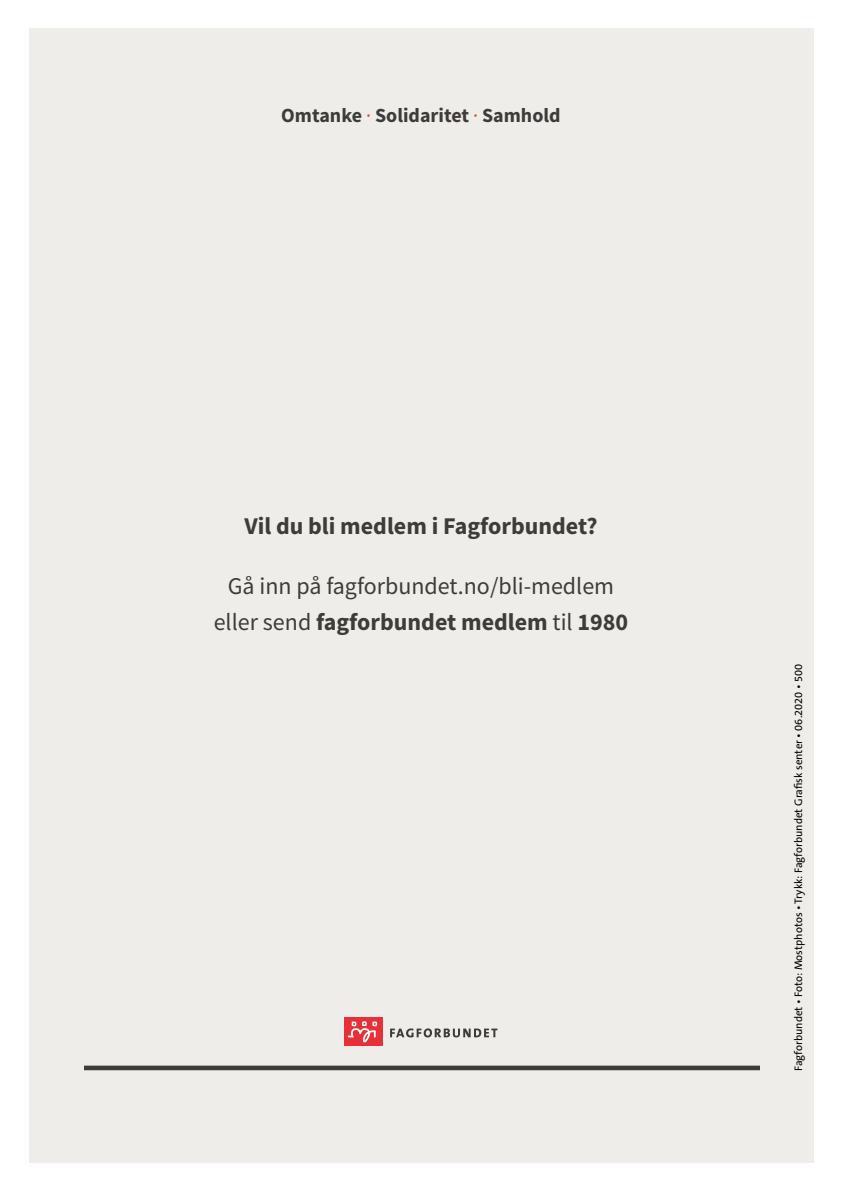
<style>
.page{position:relative;width:842px;height:1191px;background:#fff}
.page>*{position:absolute;margin:0;border:0;box-sizing:border-box;transform-origin:0 0}
.t1{font:700 24px "Source Sans Pro";color:#3c3c3b}
.t2{font:24px "Source Sans Pro";color:#3c3c3b}
.t3{font:700 20px "Source Sans Pro";color:#3c3c3b}
.t4{font:11px "The Sans B5 Plain";color:#000}
.s1{font-weight:400;color:#e84133}
.s2{font-weight:400}
</style>
<div class="page">
<div style="left:29px;top:28px;width:785px;height:1134px;background:#efedea"></div>
<svg style="left:85px;top:1028px;width:674px;height:43px"></svg>
<div style="left:344px;top:1016px;width:39px;height:29px;background:#e73037"></div>
<svg style="left:390px;top:1028px;width:107px;height:9px"></svg>
<svg style="left:348px;top:1021px;width:30px;height:21px"></svg>
<p class="t3" style="left:281px;top:102px;width:281px">Omtanke <span class="s1">·</span> Solidaritet <span class="s1">·</span> Samhold</p>
<p class="t1" style="left:244px;top:510px;width:355px">Vil du bli medlem i Fagforbundet?</p>
<p class="t2" style="left:228px;top:571px;width:388px">Gå inn på fagforbundet.no/bli-medlem</p>
<p class="t1" style="left:214px;top:606px;width:416px"><span class="s2">eller send</span> fagforbundet medlem <span class="s2">til</span> 1980</p>
<p class="t4" style="left:793px;top:1071px;width:408px;rotate:-90deg">Fagforbundet • Foto: Mostphotos • Trykk: Fagforbundet Grafisk senter • 06.2020 • 500</p>
</div>
